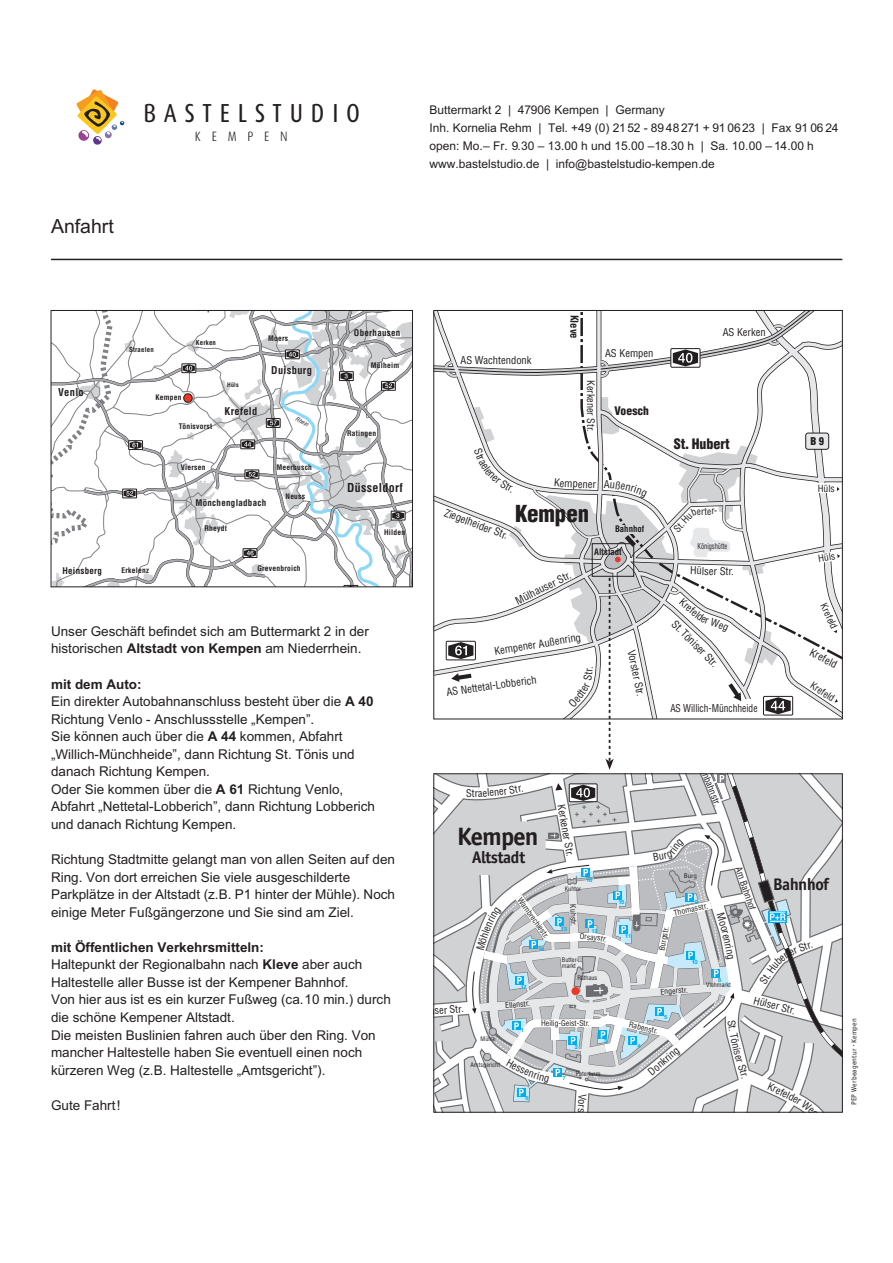
<style>
.page{position:relative;width:893px;height:1263px;background:#fff}
.page>*{position:absolute;margin:0;border:0;box-sizing:border-box;transform-origin:0 0}
.t1{font:26.1px "Dax Condensed";letter-spacing:.3em;color:#231f20}
.t2{font:700 25.95px "Officina Sans";letter-spacing:-.03em;color:#231f20}
.t3{font:900 condensed 22.8px "Helvetica LT Std";color:#231f20}
.t4{font:19.5px "Arial";color:#231f20}
.t5{font:700 17.25px "Officina Sans";letter-spacing:-.03em;color:#231f20}
.t6{font:900 condensed 14.1px "Helvetica LT Std";color:#231f20}
.t7{font:13.5px/17.5px "Arial";color:#231f20}
.t8{font:300 13.5px "Dax Condensed";letter-spacing:.8em;color:#231f20}
.t9{font:12px/18px "Arial";color:#231f20}
.t10{font:700 condensed 12px "Helvetica LT Std";letter-spacing:.03em;color:#231f20}
.t11{font:900 condensed 11.55px "Helvetica LT Std";letter-spacing:-.01em;color:#231f20}
.t12{font:condensed 10.5px "Helvetica LT Std";color:#231f20}
.t13{font:700 condensed 10.5px "Helvetica LT Std";letter-spacing:.03em;color:#231f20}
.t14{font:condensed 10.5px "Helvetica LT Std";color:#231f20;scale:.9 1}
.t15{font:900 condensed 10.5px "Helvetica LT Std";color:#231f20}
.t16{font:condensed 10.35px "Helvetica LT Std";color:#231f20}
.t17{font:condensed 10.2px "Helvetica LT Std";color:#231f20}
.t18{font:condensed 9.6px "Helvetica LT Std";color:#231f20}
.t19{font:condensed 9.3px "Helvetica LT Std";color:#231f20}
.t20{font:700 condensed 9px "Helvetica LT Std";letter-spacing:.03em;color:#231f20}
.t21{font:700 condensed 8.85px "Helvetica LT Std";color:#231f20}
.t22{font:condensed 7.95px "Helvetica LT Std";color:#231f20;scale:.8 1}
.t23{font:condensed 7.8px "Helvetica LT Std";letter-spacing:-.01em;color:#231f20}
.t24{font:700 condensed 7.5px "Helvetica LT Std";letter-spacing:.03em;color:#231f20}
.t25{font:7.5px "Officina Sans";letter-spacing:.03em;color:#231f20}
.t26{font:7.2px "Officina Sans";color:#231f20}
.t27{font:700 condensed 6.75px "Helvetica LT Std";letter-spacing:.03em;color:#231f20}
.t28{font:condensed 6.15px/6.1px "Helvetica LT Std";color:#231f20}
.t29{font:italic condensed 6px "Helvetica LT Std";color:#231f20}
.t30{font:700 condensed 6px "Helvetica LT Std";color:#231f20}
.t31{font:700 5.7px "Helvetica Neue";letter-spacing:-.05em;color:#00aeef}
.s1{font-weight:700}
</style>
<div class="page">
<div style="left:93px;top:136px;width:9px;height:9px;background:#5f358f;border-radius:4px"></div>
<svg style="left:76px;top:89px;width:48px;height:52px"></svg>
<hr style="left:51px;top:259px;width:791px;height:1px;background:#231f20">
<svg style="left:53px;top:312px;width:358px;height:273px"></svg>
<div style="left:184px;top:394px;width:8px;height:8px;background:#eb382a;border-radius:50%"></div>
<div style="left:183px;top:394px;width:9px;height:9px;border:1px solid #231f20;border-radius:50%"></div>
<div style="left:51px;top:310px;width:362px;height:277px;border:1px solid #231f20"></div>
<svg style="left:433px;top:310px;width:409px;height:803px"></svg>
<h3 class="t4" style="left:51px;top:219px;width:64px">Anfahrt</h3>
<h1 class="t1" style="left:143px;top:102px;width:218px">BASTELSTUDIO</h1>
<p class="t8" style="left:195px;top:130px;width:94px">KEMPEN</p>
<p class="t9" style="left:429px;top:102px;width:410px">Buttermarkt 2 | 47906 Kempen | Germany<br>Inh. Kornelia Rehm | Tel. +49 (0) 21 52 - 89 48 271 + 91 0623 | Fax 91 06 24 open: Mo.– Fr. 9.30 – 13.00 h und 15.00 –18.30 h | Sa. 10.00 – 14.00 h www.bastelstudio.de | info@bastelstudio-kempen.de</p>
<p class="t13" style="left:58px;top:388px;width:27px">Venlo</p>
<p class="t27" style="left:129px;top:347px;width:26px">Straelen</p>
<p class="t27" style="left:196px;top:340px;width:22px">Kerken</p>
<p class="t24" style="left:155px;top:394px;width:28px">Kempen</p>
<p class="t24" style="left:179px;top:424px;width:35px">Tönisvorst</p>
<p class="t30" style="left:227px;top:382px;width:13px">Hüls</p>
<p class="t13" style="left:225px;top:407px;width:34px">Krefeld</p>
<p class="t24" style="left:268px;top:336px;width:22px">Moers</p>
<p class="t13" style="left:271px;top:367px;width:42px">Duisburg</p>
<p class="t29" style="left:297px;top:416px;width:16px;rotate:30deg">Rhein</p>
<p class="t24" style="left:181px;top:465px;width:26px">Viersen</p>
<p class="t24" style="left:276px;top:465px;width:37px">Meerbusch</p>
<p class="t20" style="left:195px;top:499px;width:72px">Mönchengladbach</p>
<p class="t24" style="left:204px;top:526px;width:24px">Rheydt</p>
<p class="t24" style="left:285px;top:494px;width:21px">Neuss</p>
<p class="t20" style="left:62px;top:568px;width:41px">Heinsberg</p>
<p class="t24" style="left:122px;top:567px;width:29px">Erkelenz</p>
<p class="t24" style="left:257px;top:566px;width:45px">Grevenbroich</p>
<p class="t20" style="left:354px;top:330px;width:48px">Oberhausen</p>
<p class="t24" style="left:371px;top:363px;width:30px">Mülheim</p>
<p class="t24" style="left:347px;top:431px;width:31px">Ratingen</p>
<p class="t10" style="left:347px;top:483px;width:57px">Düsseldorf</p>
<p class="t24" style="left:384px;top:529px;width:23px">Hilden</p>
<p class="t7" style="left:51px;top:624px;width:319px">Unser Geschäft befindet sich am Buttermarkt 2 in der historischen <span class="s1">Altstadt von Kempen</span> am Niederrhein.</p>
<p class="t7" style="left:51px;top:676px;width:325px"><span class="s1">mit dem Auto:<br></span>Ein direkter Autobahnanschluss besteht über die <span class="s1">A 40<br></span>Richtung Venlo - Anschlussstelle „Kempen”.<br>Sie können auch über die <span class="s1">A 44</span> kommen, Abfahrt „Willich-Münchheide”, dann Richtung St. Tönis und danach Richtung Kempen.<br>Oder Sie kommen über die <span class="s1">A 61</span> Richtung Venlo, Abfahrt „Nettetal-Lobberich”, dann Richtung Lobberich und danach Richtung Kempen.</p>
<p class="t7" style="left:51px;top:852px;width:346px">Richtung Stadtmitte gelangt man von allen Seiten auf den Ring. Von dort erreichen Sie viele ausgeschilderte Parkplätze in der Altstadt (z.B. P1 hinter der Mühle). Noch einige Meter Fußgängerzone und Sie sind am Ziel.</p>
<p class="t7" style="left:51px;top:940px;width:341px"><span class="s1">mit Öffentlichen Verkehrsmitteln:<br></span>Haltepunkt der Regionalbahn nach <span class="s1">Kleve</span> aber auch Haltestelle aller Busse ist der Kempener Bahnhof.<br>Von hier aus ist es ein kurzer Fußweg (ca. 10 min.) durch die schöne Kempener Altstadt.<br>Die meisten Buslinien fahren auch über den Ring. Von mancher Haltestelle haben Sie eventuell einen noch kürzeren Weg (z.B. Haltestelle „Amtsgericht”).</p>
<p class="t7" style="left:51px;top:1098px;width:71px">Gute Fahrt!</p>
<p class="t12" style="left:460px;top:356px;width:72px">AS Wachtendonk</p>
<p class="t13" style="left:578px;top:315px;width:26px;rotate:91deg">Kleve</p>
<p class="t17" style="left:594px;top:380px;width:53px;rotate:90deg">Kerkener Str.</p>
<p class="t12" style="left:605px;top:349px;width:50px">AS Kempen</p>
<p class="t11" style="left:614px;top:407px;width:36px">Voesch</p>
<p class="t12" style="left:723px;top:328px;width:45px">AS Kerken</p>
<p class="t6" style="left:674px;top:439px;width:58px">St. Hubert</p>
<h3 class="t3" style="left:515px;top:505px;width:76px">Kempen</h3>
<p class="t18" style="left:697px;top:508px;width:24px;rotate:-1deg">erter-</p>
<p class="t22" style="left:697px;top:543px;width:39px">Königshütte</p>
<p class="t12" style="left:446px;top:509px;width:69px;rotate:21deg">Ziegelheider Str.</p>
<p class="t18" style="left:673px;top:528px;width:24px;rotate:-47deg">St.Hu</p>
<p class="t21" style="left:615px;top:526px;width:31px">Bahnhof</p>
<p class="t21" style="left:594px;top:548px;width:29px">Altstadt</p>
<p class="t12" style="left:514px;top:598px;width:62px;rotate:-26deg">Mülhauser Str.</p>
<p class="t12" style="left:494px;top:647px;width:89px;rotate:-9deg">Kempener Außenring</p>
<p class="t12" style="left:446px;top:688px;width:92px;rotate:-8deg">AS Nettetal-Lobberich</p>
<p class="t12" style="left:635px;top:649px;width:49px;rotate:78deg">Vorster Str.</p>
<p class="t12" style="left:690px;top:567px;width:45px;rotate:1deg">Hülser Str.</p>
<p class="t12" style="left:676px;top:620px;width:62px;rotate:45deg">St. Töniser Str.</p>
<p class="t14" style="left:670px;top:705px;width:98px">AS Willich-Münchheide</p>
<p class="t15" style="left:810px;top:438px;width:15px">B 9</p>
<p class="t18" style="left:818px;top:485px;width:19px">Hüls</p>
<p class="t18" style="left:818px;top:555px;width:19px;rotate:-9deg">Hüls</p>
<p class="t18" style="left:826px;top:603px;width:28px;rotate:65deg">Krefeld</p>
<p class="t12" style="left:812px;top:648px;width:31px;rotate:27deg">Krefeld</p>
<p class="t18" style="left:813px;top:681px;width:28px;rotate:34deg">Krefeld</p>
<h2 class="t2" style="left:457px;top:826px;width:83px">Kempen</h2>
<p class="t5" style="left:472px;top:851px;width:55px">Altstadt</p>
<p class="t23" style="left:522px;top:896px;width:50px;rotate:55deg">Wambrechiestr.</p>
<p class="t31" style="left:538px;top:946px;width:8px">14</p>
<p class="t16" style="left:565px;top:804px;width:54px;rotate:80deg">Kerkener Str.</p>
<p class="t31" style="left:586px;top:877px;width:8px">16</p>
<p class="t28" style="left:565px;top:886px;width:18px">Kuhtor</p>
<p class="t23" style="left:576px;top:904px;width:23px;rotate:88deg">Kuhstr.</p>
<p class="t31" style="left:561px;top:927px;width:8px">13</p>
<p class="t31" style="left:591px;top:928px;width:8px">12</p>
<p class="t23" style="left:580px;top:934px;width:6px">O</p>
<p class="t28" style="left:562px;top:957px;width:18px">Butter&shy;markt</p>
<p class="t28" style="left:577px;top:975px;width:21px">Rathaus</p>
<p class="t16" style="left:429px;top:1007px;width:36px;rotate:-4deg">user Str.</p>
<p class="t28" style="left:481px;top:1036px;width:17px">Mühle</p>
<p class="t31" style="left:521px;top:985px;width:8px">17</p>
<p class="t31" style="left:521px;top:1028px;width:5px">1</p>
<p class="t23" style="left:505px;top:1003px;width:26px;rotate:-5deg">Ellenstr.</p>
<p class="t28" style="left:470px;top:1062px;width:31px">Amtsgericht</p>
<p class="t31" style="left:525px;top:1096px;width:5px">6</p>
<p class="t23" style="left:541px;top:1021px;width:50px">Heilig-Geist-Str.</p>
<p class="t31" style="left:575px;top:1045px;width:5px">2</p>
<p class="t31" style="left:604px;top:1039px;width:5px">3</p>
<p class="t31" style="left:562px;top:1076px;width:5px">7</p>
<p class="t28" style="left:576px;top:1071px;width:26px">Peterturm</p>
<p class="t16" style="left:586px;top:1094px;width:20px;rotate:93deg">Vors</p>
<p class="t19" style="left:708px;top:770px;width:38px;rotate:68deg">inbahnstr.</p>
<p class="t19" style="left:741px;top:866px;width:47px;rotate:71deg">Am Bahnhof</p>
<p class="t26" style="left:684px;top:873px;width:15px">Burg</p>
<p class="t31" style="left:618px;top:900px;width:8px">15</p>
<p class="t31" style="left:695px;top:900px;width:5px">9</p>
<p class="t31" style="left:625px;top:934px;width:8px">11</p>
<p class="t23" style="left:673px;top:910px;width:36px;rotate:-12deg">Thomasstr.</p>
<p class="t23" style="left:659px;top:950px;width:26px;rotate:-79deg">Burgstr.</p>
<p class="t16" style="left:730px;top:933px;width:27px;rotate:78deg">enring</p>
<p class="t31" style="left:692px;top:960px;width:8px">10</p>
<p class="t5" style="left:773px;top:877px;width:58px">Bahnhof</p>
<p class="t23" style="left:660px;top:989px;width:29px;rotate:-4deg">Engerstr.</p>
<p class="t31" style="left:664px;top:1015px;width:5px">5</p>
<p class="t23" style="left:630px;top:1022px;width:31px;rotate:13deg">Rabenstr.</p>
<p class="t31" style="left:637px;top:1044px;width:5px">4</p>
<p class="t16" style="left:647px;top:1070px;width:39px;rotate:-40deg">Donkring</p>
<p class="t31" style="left:718px;top:978px;width:5px">8</p>
<p class="t28" style="left:706px;top:982px;width:26px">Viehmarkt</p>
<p class="t16" style="left:755px;top:996px;width:44px;rotate:15deg">Hülser Str.</p>
<p class="t25" style="left:851px;top:1105px;width:88px;rotate:-90deg">PEP Werbeagentur · Kempen</p>
</div>
